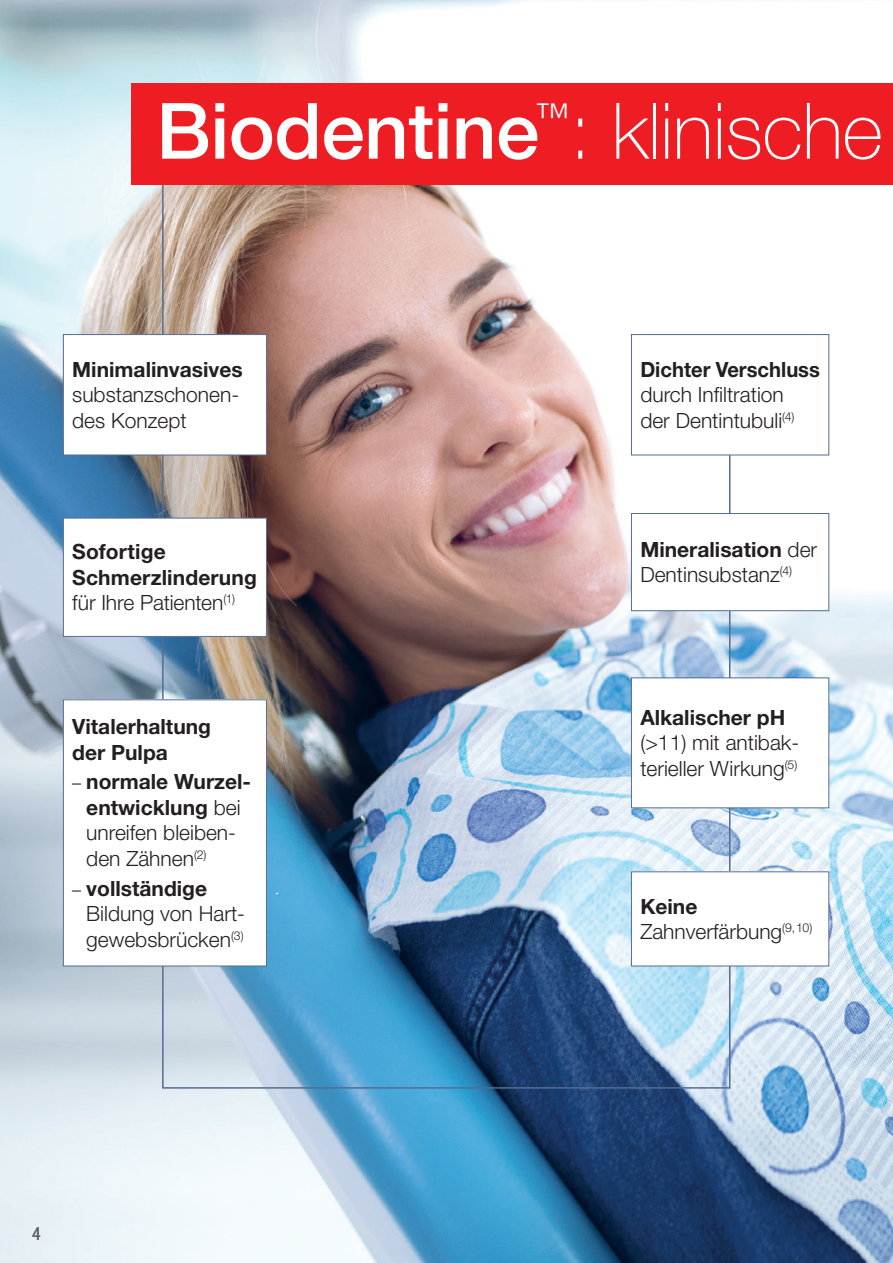
<style>
.page{position:relative;width:893px;height:1263px;background:#fff}
.page>*{position:absolute;margin:0;border:0;box-sizing:border-box;transform-origin:0 0}
.t1{font:500 77.7px "Helvetica Neue LT Std";letter-spacing:-.005em;color:#fff}
.Kastentext{font:300 21px/25.5px "Helvetica Neue LT Std";color:#231f20}
.Kastentext-2{font:700 21px/25.5px "Helvetica Neue LT Std";color:#231f20}
.t2{font:condensed 18px "Helvetica Neue LT Std";color:#636366}
.s1{font-weight:100;font-size:78px}
.s2{font-weight:700}
.s3{font-weight:300}
.s4{font-size:18px}
</style>
<div class="page">
<img style="left:0;top:0;width:893px;height:1263px">
<img style="left:161px;top:185px;width:570px;height:904px">
<div style="left:132px;top:83px;width:761px;height:102px;background:#ee1d23"></div>
<div style="left:63px;top:335px;width:203px;height:120px;background:#fff"></div>
<div style="left:63px;top:334px;width:204px;height:121px;border:1px solid #566c90"></div>
<div style="left:63px;top:518px;width:203px;height:118px;background:#fff"></div>
<div style="left:63px;top:518px;width:204px;height:119px;border:1px solid #566c90"></div>
<div style="left:63px;top:700px;width:203px;height:266px;background:#fff"></div>
<div style="left:63px;top:699px;width:204px;height:267px;border:1px solid #566c90"></div>
<div style="left:631px;top:335px;width:198px;height:120px;background:#fff"></div>
<div style="left:631px;top:334px;width:198px;height:121px;border:1px solid #566c90"></div>
<div style="left:631px;top:513px;width:198px;height:98px;background:#fff"></div>
<div style="left:631px;top:513px;width:198px;height:98px;border:1px solid #566c90"></div>
<div style="left:631px;top:678px;width:198px;height:130px;background:#fff"></div>
<div style="left:631px;top:677px;width:198px;height:131px;border:1px solid #566c90"></div>
<div style="left:631px;top:872px;width:198px;height:94px;background:#fff"></div>
<div style="left:631px;top:871px;width:198px;height:95px;border:1px solid #566c90"></div>
<p class="t1" style="left:156px;top:85px;width:728px">Biodentine<sup>™</sup><span class="s1">: klinische</span></p>
<p class="Kastentext" style="left:72px;top:356px;width:172px"><span class="s2">Minimalinvasives </span>substanzschonen&shy;des Konzept</p>
<p class="Kastentext-2" style="left:72px;top:539px;width:186px">Sofortige<br>Schmerzlinderung <span class="s3">für Ihre Patienten</span><sup>(1)</sup></p>
<p class="Kastentext-2" style="left:72px;top:713px;width:140px">Vitalerhaltung der Pulpa</p>
<p class="Kastentext" style="left:86px;top:769px;width:166px;text-indent:-14px"><span class="s4">–</span> <span class="s2">normale Wurzel&shy;entwicklung</span> bei unreifen bleiben&shy;den Zähnen<sup>(2)</sup></p>
<p class="Kastentext" style="left:86px;top:875px;width:159px;text-indent:-14px"><span class="s4">–</span> <span class="s2">vollständige<br></span>Bildung von Hart&shy;gewebsbrücken<sup>(3)</sup></p>
<p class="Kastentext" style="left:640px;top:356px;width:181px"><span class="s2">Dichter Verschluss </span>durch Infiltration<br>der Dentintubuli<sup>(4)</sup></p>
<p class="Kastentext" style="left:640px;top:536px;width:178px"><span class="s2">Mineralisation</span> der<br>Dentinsubstanz<sup>(4)</sup></p>
<p class="Kastentext" style="left:640px;top:704px;width:160px"><span class="s2">Alkalischer pH </span>(&gt;11) mit antibak&shy;terieller Wirkung<sup>(5)</sup></p>
<p class="Kastentext" style="left:640px;top:893px;width:173px"><span class="s2">Keine<br></span>Zahnverfärbung<sup>(9,</sup> <sup>10)</sup></p>
<p class="t2" style="left:32px;top:1223px;width:10px">4</p>
</div>
